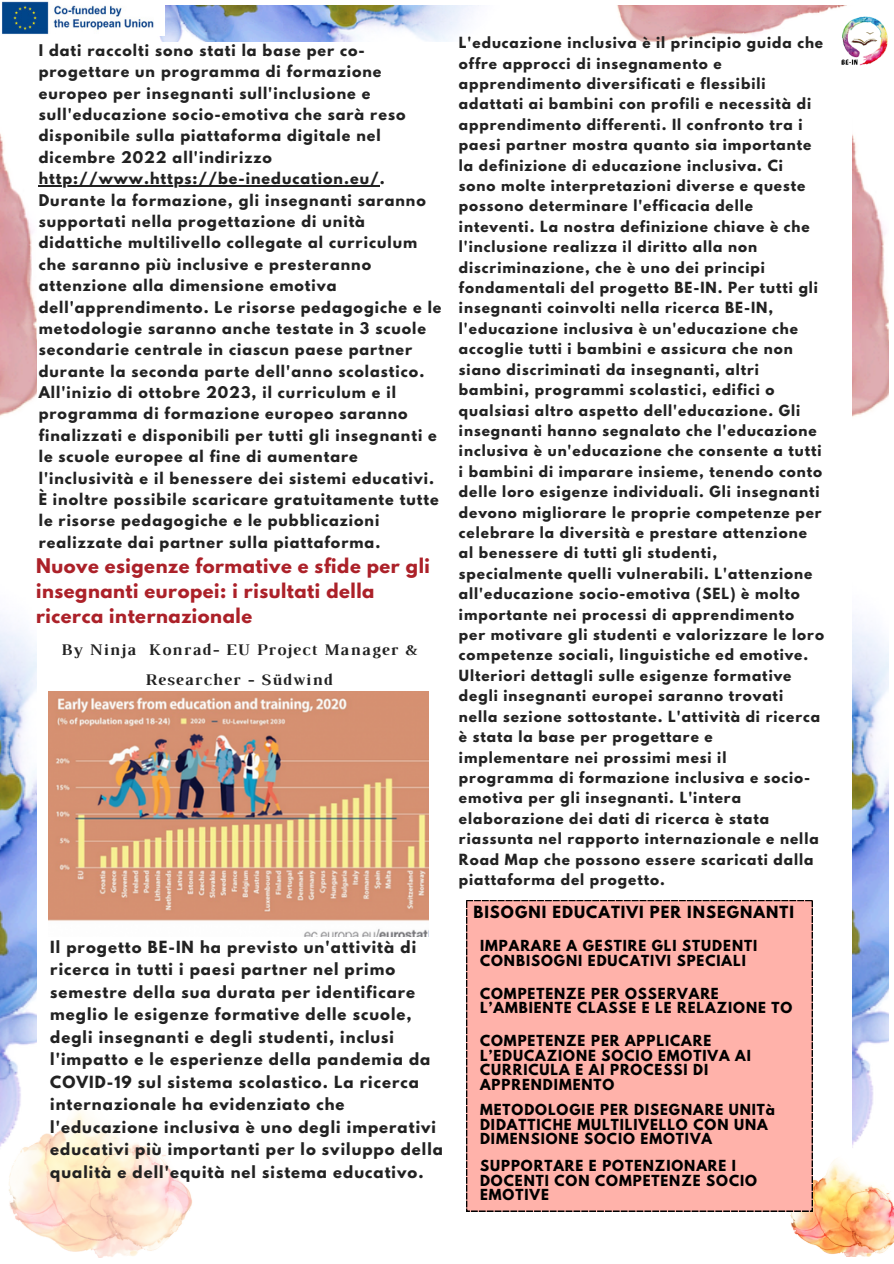
<style>
.page{position:relative;width:894px;height:1264px;background:#fff}
.page>*{position:absolute;margin:0;border:0;box-sizing:border-box;transform-origin:0 0}
.t1{font:700 18px/24.8px "League Spartan";letter-spacing:.03em;color:#ac2129}
.t2{font:700 16.5px/29.2px "Luthier";letter-spacing:.07em;color:#222;text-align:center}
.t3{font:700 14.85px/22.5px "League Spartan";letter-spacing:.07em;color:#222}
.t4{font:700 14.85px "League Spartan";letter-spacing:.07em;color:#000}
.t5{font:700 14.25px/21.3px "League Spartan";letter-spacing:.07em;color:#222}
.t6{font:700 13.65px/20.4px "League Spartan";letter-spacing:.07em;color:#222}
.t7{font:700 13.5px/14.7px "League Spartan";letter-spacing:.07em;color:#000}
</style>
<div class="page">
<img style="left:159px;top:6px;width:686px;height:36px">
<img style="left:789px;top:1152px;width:104px;height:104px">
<img style="left:852px;top:134px;width:36px;height:1123px">
<img style="left:36px;top:1111px;width:156px;height:146px">
<img style="left:0;top:133px;width:36px;height:1101px">
<div style="left:466px;top:900px;width:346px;height:311px;background:#ffb2aa"></div>
<hr style="left:39px;top:185px;width:341px;height:1px;background:#222">
<img style="left:49px;top:691px;width:379px;height:245px">
<img style="left:834px;top:11px;width:54px;height:55px">
<img style="left:1px;top:1px;width:163px;height:34px">
<p class="t5" style="left:39px;top:41px;width:368px">I dati raccolti sono stati la base per co&shy;progettare un programma di formazione europeo per insegnanti sull'inclusione e sull'educazione socio-emotiva che sarà reso disponibile sulla piattaforma digitale nel dicembre 2022 all'indirizzo</p>
<p class="t5" style="left:39px;top:170px;width:404px">http://www.https://be-ineducation.eu/.<br>Durante la formazione, gli insegnanti saranno supportati nella progettazione di unità didattiche multilivello collegate al curriculum che saranno più inclusive e presteranno attenzione alla dimensione emotiva dell'apprendimento. Le risorse pedagogiche e le</p>
<p class="t5" style="left:39px;top:319px;width:401px">metodologie saranno anche testate in 3 scuole secondarie centrale in ciascun paese partner durante la seconda parte dell'anno scolastico.<br>All'inizio di ottobre 2023, il curriculum e il programma di formazione europeo saranno finalizzati e disponibili per tutti gli insegnanti e le scuole europee al fine di aumentare l'inclusività e il benessere dei sistemi educativi.<br>È inoltre possibile scaricare gratuitamente tutte le risorse pedagogiche e le pubblicazioni realizzate dai partner sulla piattaforma.</p>
<p class="t1" style="left:36px;top:556px;width:395px">Nuove esigenze formative e sfide per gli insegnanti europei: i risultati della ricerca internazionale</p>
<p class="t2" style="left:61px;top:636px;width:357px">By Ninja Konrad- EU Project Manager &amp;<br>Researcher - Südwind</p>
<p class="t3" style="left:50px;top:937px;width:394px">Il progetto BE-IN ha previsto un'attività di ricerca in tutti i paesi partner nel primo semestre della sua durata per identificare meglio le esigenze formative delle scuole, degli insegnanti e degli studenti, inclusi l'impatto e le esperienze della pandemia da COVID-19 sul sistema scolastico. La ricerca internazionale ha evidenziato che l'educazione inclusiva è uno degli imperativi educativi più importanti per lo sviluppo della qualità e dell'equità nel sistema educativo.</p>
<p class="t6" style="left:459px;top:34px;width:366px">L'educazione inclusiva è il principio guida che offre approcci di insegnamento e apprendimento diversificati e flessibili adattati ai bambini con profili e necessità di apprendimento differenti. Il confronto tra i paesi partner mostra quanto sia importante la definizione di educazione inclusiva. Ci<br>sono molte interpretazioni diverse e queste possono determinare l'efficacia delle inteventi. La nostra definizione chiave è che l'inclusione realizza il diritto alla non discriminazione, che è uno dei principi fondamentali del progetto BE-IN. Per tutti gli insegnanti coinvolti nella ricerca BE-IN, l'educazione inclusiva è un'educazione che accoglie tutti i bambini e assicura che non siano discriminati da insegnanti, altri bambini, programmi scolastici, edifici o qualsiasi altro aspetto dell'educazione. Gli insegnanti hanno segnalato che l'educazione inclusiva è un'educazione che consente a tutti i bambini di imparare insieme, tenendo conto delle loro esigenze individuali. Gli insegnanti devono migliorare le proprie competenze per celebrare la diversità e prestare attenzione al benessere di tutti gli studenti,<br>specialmente quelli vulnerabili. L'attenzione all'educazione socio-emotiva (SEL) è molto importante nei processi di apprendimento<br>per motivare gli studenti e valorizzare le loro competenze sociali, linguistiche ed emotive.<br>Ulteriori dettagli sulle esigenze formative degli insegnanti europei saranno trovati nella sezione sottostante. L'attività di ricerca è stata la base per progettare e implementare nei prossimi mesi il programma di formazione inclusiva e socio&shy;emotiva per gli insegnanti. L'intera elaborazione dei dati di ricerca è stata riassunta nel rapporto internazionale e nella Road Map che possono essere scaricati dalla piattaforma del progetto.</p>
<h1 class="t4" style="left:473px;top:904px;width:322px">BISOGNI EDUCATIVI PER INSEGNANTI</h1>
<h3 class="t7" style="left:480px;top:940px;width:279px">IMPARARE A GESTIRE GLI STUDENTI<br>CONBISOGNI EDUCATIVI SPECIALI</h3>
<h2 class="t7" style="left:480px;top:987px;width:314px">COMPETENZE PER OSSERVARE<br>L’AMBIENTE CLASSE E LE RELAZIONE TO</h2>
<p class="t7" style="left:480px;top:1034px;width:272px">COMPETENZE PER APPLICARE<br>L’EDUCAZIONE SOCIO EMOTIVA AI<br>CURRICULA E AI PROCESSI DI<br>APPRENDIMENTO</p>
<p class="t7" style="left:480px;top:1103px;width:296px">METODOLOGIE PER DISEGNARE UNITà<br>DIDATTICHE MULTILIVELLO CON UNA<br>DIMENSIONE SOCIO EMOTIVA</p>
<h3 class="t7" style="left:480px;top:1159px;width:278px">SUPPORTARE E POTENZIONARE I<br>DOCENTI CON COMPETENZE SOCIO<br>EMOTIVE</h3>
</div>
